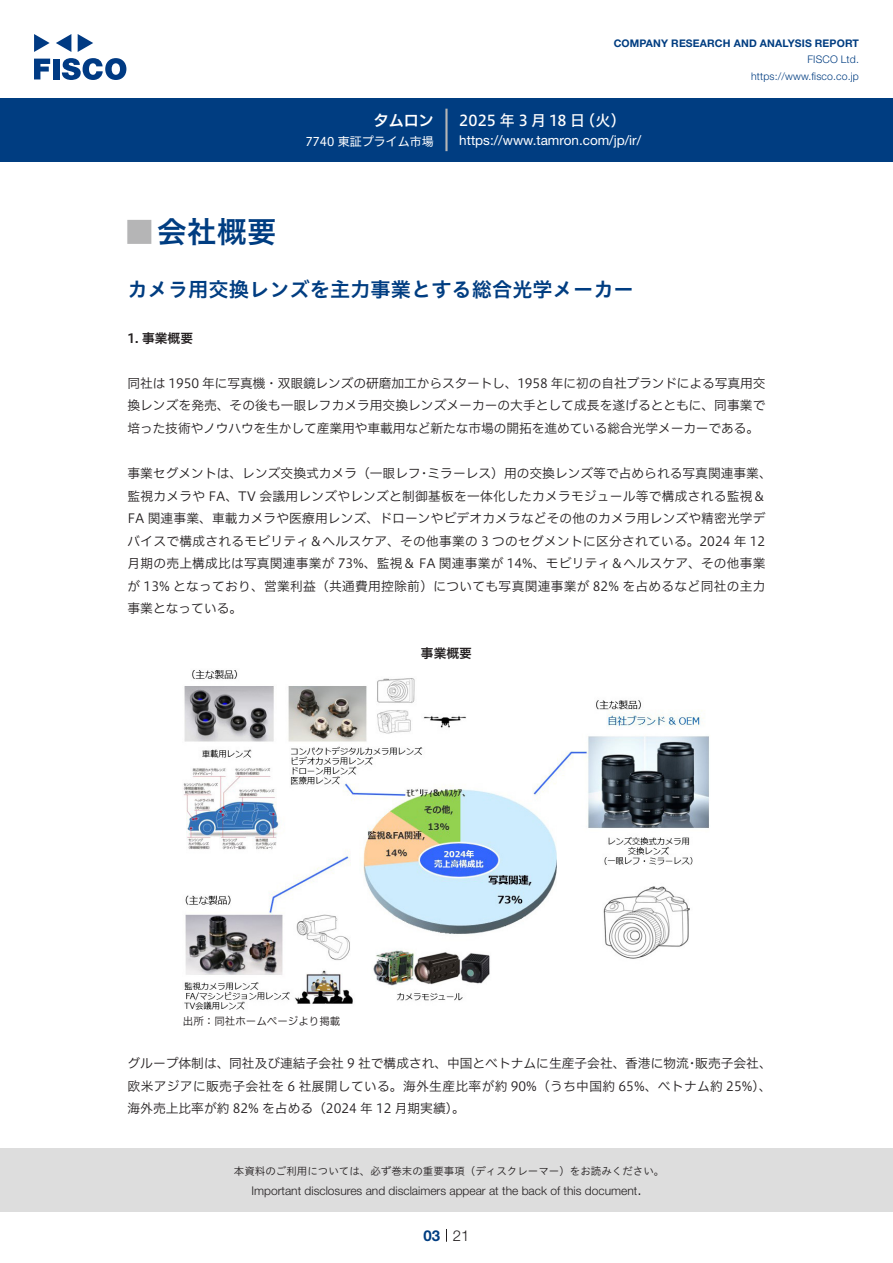
<style>
.page{position:relative;width:893px;height:1263px;background:#fff}
.page>*{position:absolute;margin:0;border:0;box-sizing:border-box;transform-origin:0 0}
.t1{font:30px "Hiragino UD Sans Std N W6";color:#003d81}
.t2{font:24px "Hiragino UD Sans Std N W6";color:#b5b5b6}
.中タイトル{font:20.25px "Hiragino UD Sans Std W6";color:#003d81}
.t3{font:15px "Hiragino UD Sans F Std N W5";letter-spacing:.005em;color:#fff}
.t4{font:15px "Hiragino UD Sans F Std N W6";color:#fff}
.t5{font:300 15px "Helvetica Neue LT Std";color:#231f20}
.t6{font:700 15px "Helvetica Neue LT Std";color:#003d81}
.t7{font:13.5px "Helvetica Neue LT Std";color:#fff}
.本文{font:12.75px/22.5px "Hiragino UD Sans F Std N W3";letter-spacing:.01em;color:#231f20}
.小タイトル{font:12.75px "Hiragino UD Sans F Std N W6";color:#231f20}
.チャートタイトル{font:12.75px "Hiragino UD Sans F Std N W6";color:#231f20}
.t8{font:300 12px "Helvetica Neue LT Std";color:#231f20}
.t9{font:12px "Hiragino UD Sans F Std N W4";color:#fff}
.t10{font:10.5px "Hiragino UD Sans Std W3";color:#231f20}
.t11{font:700 10.5px "Helvetica Neue LT Std";letter-spacing:.015em;color:#003d81}
.t12{font:300 10.5px/16.5px "Helvetica Neue LT Std";letter-spacing:.015em;color:#003d81;text-align:right}
.表組み基本スタイル{font:10.5px "Hiragino UD Sans F Std N W3";color:#231f20}
</style>
<div class="page">
<div style="left:0;top:1148px;width:893px;height:64px;background:#ddd"></div>
<svg style="left:34px;top:59px;width:16px;height:20px"></svg>
<div style="left:53px;top:59px;width:6px;height:20px;background:#003a83"></div>
<svg style="left:62px;top:58px;width:64px;height:22px"></svg>
<svg style="left:34px;top:34px;width:16px;height:18px"></svg>
<svg style="left:78px;top:34px;width:15px;height:18px"></svg>
<svg style="left:56px;top:34px;width:15px;height:18px"></svg>
<div style="left:0;top:98px;width:893px;height:64px;background:#003d81"></div>
<hr style="left:445px;top:109px;width:3px;height:42px;background:#b5b5b6">
<svg style="left:446px;top:1229px;width:1px;height:13px"></svg>
<img style="left:183px;top:670px;width:526px;height:340px">
<p class="t4" style="left:374px;top:109px;width:62px">タムロン</p>
<p class="t9" style="left:305px;top:132px;width:130px">7740 東証プライム市場</p>
<p class="t11" style="left:614px;top:37px;width:247px">COMPANY RESEARCH AND ANALYSIS REPORT</p>
<p class="t12" style="left:751px;top:51px;width:109px">FISCO Ltd. https://www.fisco.co j p.</p>
<p class="t3" style="left:580px;top:109px;width:47px">（火(</p>
<p class="t3" style="left:459px;top:109px;width:127px">2025 年 3 月 18 日</p>
<p class="t7" style="left:459px;top:132px;width:183px">https://www.tamron. c o m j p/ /i r/</p>
<p class="t1" style="left:157px;top:209px;width:121px">会社概要</p>
<p class="t2" style="left:128px;top:213px;width:25px">█</p>
<p class="中タイトル" style="left:128px;top:274px;width:508px">カメラ用交換レンズを主力事業とする総合光学メーカー</p>
<p class="小タイトル" style="left:128px;top:328px;width:67px">1. 事業概要</p>
<p class="本文" style="left:127px;top:371px;width:639px;text-align:justify">同社は 1950 年に写真機・双眼鏡レンズの研磨加工からスタートし、1958 年に初の自社ブランドによる写真用交換レンズを発売、その後も一眼レフカメラ用交換レンズメーカーの大手として成長を遂げるとともに、同事業で培った技術やノウハウを生かして産業用や車載用など新たな市場の開拓を進めている総合光学メーカーである。</p>
<p class="本文" style="left:427px;top:461px;width:346px">ミラーレス）用の交換レンズ等で占められる写真関連事業、</p>
<p class="本文" style="left:128px;top:461px;width:639px">事業セグメントは、レンズ交換式カメラ（一眼レフ<br>監視カメラや FA、TV 会議用レンズやレンズと制御基板を一体化したカメラモジュール等で構成される監視&amp; FA 関連事業、車載カメラや医療用レンズ、ドローンやビデオカメラなどその他のカメラ用レンズや精密光学デバイスで構成されるモビリティ＆ヘルスケア、その他事業の 3 つのセグメントに区分されている。2024 年 12月期の売上構成比は写真関連事業が 73%、監視＆ FA 関連事業が 14%、モビリティ＆ヘルスケア、その他事業が 13% となっており、営業利益（共通費用控除前）についても写真関連事業が 82% を占めるなど同社の主力事業となっている。</p>
<p class="チャートタイトル" style="left:421px;top:643px;width:52px">事業概要</p>
<p class="本文" style="left:418px;top:461px;width:14px">・</p>
<p class="表組み基本スタイル" style="left:183px;top:1013px;width:159px">出所：同社ホームページより掲載</p>
<p class="本文" style="left:128px;top:1051px;width:646px">グループ体制は、同社及び連結子会社 9 社で構成され、中国とベトナムに生産子会社、香港に物流<br>欧米アジアに販売子会社を 6 社展開している。海外生産比率が約 90%（うち中国約 65%、ベトナム約 25% 、(海外売上比率が約 82% を占める（2024 年 12 月期実績。(</p>
<p class="本文" style="left:695px;top:1051px;width:78px">販売子会社、</p>
<p class="本文" style="left:686px;top:1051px;width:14px">・</p>
<p class="t10" style="left:234px;top:1163px;width:432px">本資料のご利用については、必ず巻末の重要事項（ディスクレーマー）をお読みください。</p>
<p class="t5" style="left:637px;top:1180px;width:6px">.</p>
<p class="t8" style="left:251px;top:1183px;width:387px">Important disclosures and disclaimers appear at the back of this document</p>
<p class="t6" style="left:423px;top:1226px;width:18px">03</p>
<p class="t5" style="left:453px;top:1226px;width:18px">21</p>
</div>
